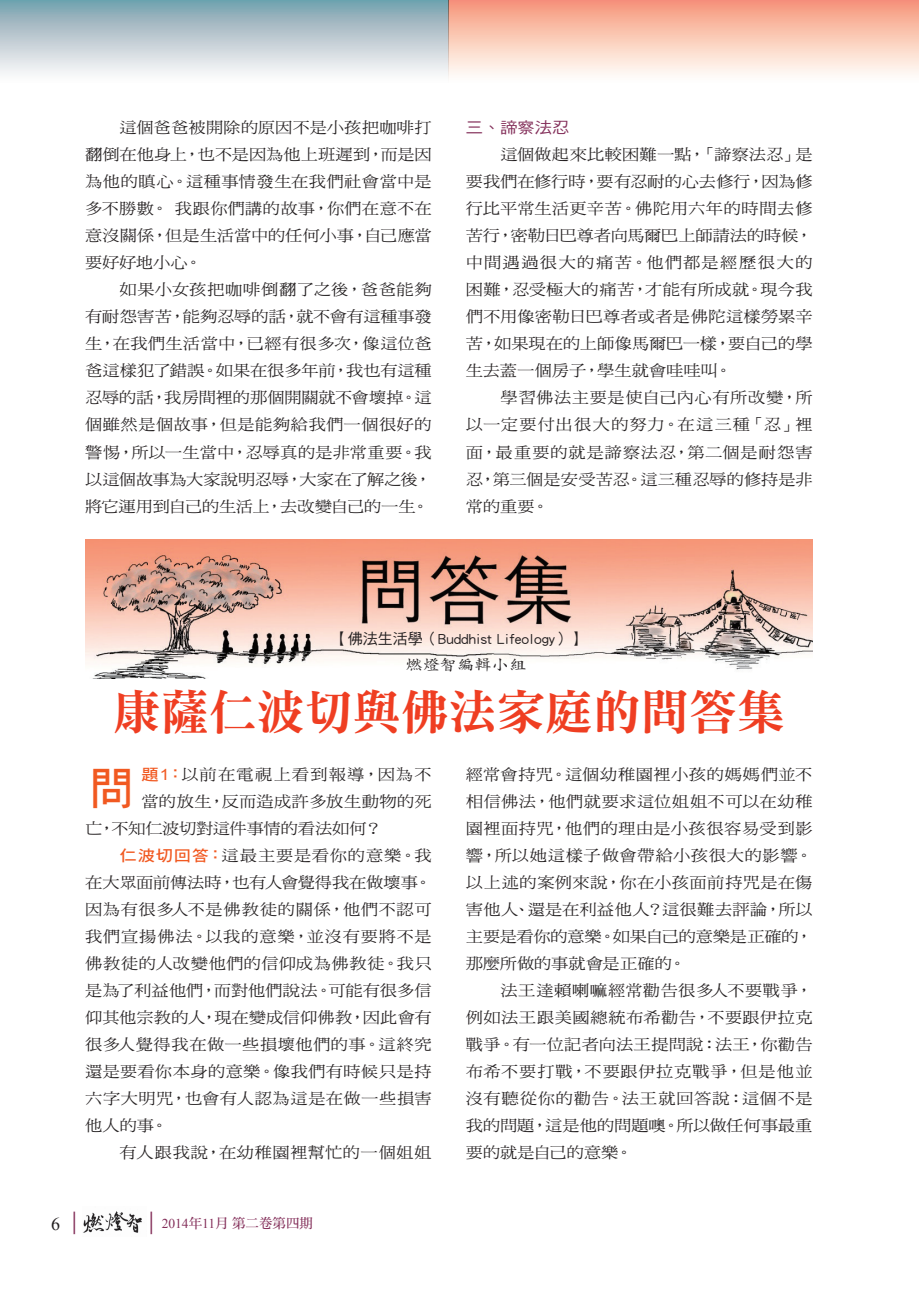
<style>
.page{position:relative;width:919px;height:1289px;background:#fff}
.page>*{position:absolute;margin:0;border:0;box-sizing:border-box;transform-origin:0 0}
.章標大標{font:48px "DF Ming Std W9";color:#ef3e22}
.內文-首行大字{font:44.25px "DF Hei Std W7";color:#f15921}
.t1{font:18px "Times New Roman";color:#231f20}
.內文{font:15.6px/27px "DF Ming Std W5";letter-spacing:.005em;color:#231f20;text-align:justify;scale:1.11 1}
.內文-首行大字-2{font:15.6px "DF Ming Std W5";letter-spacing:-.01em;color:#231f20;scale:1.11 1}
.內文-2{font:15.6px "DF Ming Std W5";letter-spacing:.03em;color:#231f20;scale:1.11 1}
.內文-首行大字-3{font:15.6px "DF Ming Std W5";letter-spacing:.06em;color:#231f20;scale:1.11 1}
.內文-首行大字-4{font:15.6px "DF Ming Std W5";letter-spacing:.02em;color:#231f20;scale:1.11 1}
.章標人名{font:15.6px "DF Kai Shu Std W5";color:#231f20;scale:1.11 1}
.內文黑體-不縮{font:15.6px "DF Hei Std W5";color:#832e59;scale:1.11 1}
.章標{font:15px "DF Hei Std W5";color:#231f20}
.t2{font:13.5px "DF Ming Std W7";color:#832e59}
.s1{font-family:"DF Hei Std W7";color:#f15921}
.s2{font-family:"Arial";color:#f15921}
.s3{font-family:"DF Ming Std W7";font-size:22.5px;color:#832e59}
.s4{font-size:22.5px}
.s5{font-family:"Times New Roman"}
</style>
<div class="page">
<img style="left:83px;top:1211px;width:59px;height:22px">
<img style="left:85px;top:539px;width:727px;height:139px">
<svg style="left:0;top:0;width:449px;height:78px;background:#bbccd3"></svg>
<div style="left:449px;top:0;width:469px;height:105px;background:linear-gradient(to bottom,#f69d80,#fff)"></div>
<p class="內文" style="left:85px;top:114px;width:314px;text-indent:34px">這個爸爸被開除的原因不是小孩把咖啡打翻倒在他身上，也不是因為他上班遲到，而是因為他的瞋心。這種事情發生在我們社會當中是多不勝數。我跟你們講的故事，你們在意不在意沒關係，但是生活當中的任何小事，自己應當要好好地小心。</p>
<p class="內文" style="left:85px;top:276px;width:314px;text-indent:34px">如果小女孩把咖啡倒翻了之後，爸爸能夠有耐怨害苦，能夠忍辱的話，就不會有這種事發生，在我們生活當中，已經有很多次，像這位爸爸這樣犯了錯誤。如果在很多年前，我也有這種忍辱的話，我房間裡的那個開關就不會壞掉。這個雖然是個故事，但是能夠給我們一個很好的警惕，所以一生當中，忍辱真的是非常重要。我以這個故事為大家說明忍辱，大家在了解之後，將它運用到自己的生活上，去改變自己的一生。</p>
<p class="內文黑體-不縮" style="left:466px;top:119px;width:95px">三、諦察法忍</p>
<p class="內文" style="left:466px;top:141px;width:314px;text-indent:34px">這個做起來比較困難一點，「諦察法忍」是要我們在修行時，要有忍耐的心去修行，因為修行比平常生活更辛苦。佛陀用六年的時間去修苦行，密勒日巴尊者向馬爾巴上師請法的時候，中間遇過很大的痛苦。他們都是經歷很大的困難，忍受極大的痛苦，才能有所成就。現今我們不用像密勒日巴尊者或者是佛陀這樣勞累辛苦，如果現在的上師像馬爾巴一樣，要自己的學生去蓋一個房子，學生就會哇哇叫。</p>
<p class="內文" style="left:466px;top:384px;width:314px;text-indent:34px">學習佛法主要是使自己內心有所改變，所以一定要付出很大的努力。在這三種「忍」裡面，最重要的就是諦察法忍，第二個是耐怨害忍，第三個是安受苦忍。這三種忍辱的修持是非常的重要。</p>
<p class="章標" style="left:333px;top:630px;width:254px">【佛法生活學（Buddhist Lifeology）】</p>
<p class="章標人名" style="left:405px;top:655px;width:110px">燃燈智編輯小組</p>
<p class="章標大標" style="left:113px;top:686px;width:674px">康薩仁波切與佛法家庭的問答集</p>
<p class="內文-首行大字" style="left:89px;top:764px;width:46px">問</p>
<p class="內文-首行大字-3" style="left:141px;top:766px;width:263px"><span class="s1">題</span><span class="s2">1</span><span class="s1">：</span>以前在電視上看到報導，因為不</p>
<p class="內文-首行大字-4" style="left:141px;top:793px;width:263px">當的放生，反而造成許多放生動物的死</p>
<p class="內文-首行大字-2" style="left:85px;top:820px;width:269px">亡，不知仁波切對這件事情的看法如何？</p>
<p class="內文" style="left:85px;top:842px;width:314px;text-indent:34px"><span class="s1">仁波切回答：</span>這最主要是看你的意樂。我在大眾面前傳法時，也有人會覺得我在做壞事。因為有很多人不是佛教徒的關係，他們不認可我們宣揚佛法。以我的意樂，並沒有要將不是佛教徒的人改變他們的信仰成為佛教徒。我只是為了利益他們，而對他們說法。可能有很多信仰其他宗教的人，現在變成信仰佛教，因此會有很多人覺得我在做一些損壞他們的事。這終究還是要看你本身的意樂。像我們有時候只是持六字大明咒，也會有人認為這是在做一些損害他人的事。</p>
<p class="內文-2" style="left:120px;top:1144px;width:283px">有人跟我說，在幼稚園裡幫忙的一個姐姐</p>
<p class="t1" style="left:51px;top:1212px;width:36px">6<span class="s3">｜</span></p>
<p class="t2" style="left:140px;top:1215px;width:174px"><span class="s4">｜</span><span class="s5">2014</span>年<span class="s5">11</span>月第二卷第四期</p>
<p class="內文" style="left:466px;top:761px;width:314px">經常會持咒。這個幼稚園裡小孩的媽媽們並不相信佛法，他們就要求這位姐姐不可以在幼稚園裡面持咒，他們的理由是小孩很容易受到影響，所以她這樣子做會帶給小孩很大的影響。以上述的案例來說，你在小孩面前持咒是在傷害他人、還是在利益他人？這很難去評論，所以主要是看你的意樂。如果自己的意樂是正確的，那麼所做的事就會是正確的。</p>
<p class="內文" style="left:466px;top:977px;width:314px;text-indent:34px">法王達賴喇嘛經常勸告很多人不要戰爭，例如法王跟美國總統布希勸告，不要跟伊拉克戰爭。有一位記者向法王提問說：法王，你勸告布希不要打戰，不要跟伊拉克戰爭，但是他並沒有聽從你的勸告。法王就回答說：這個不是我的問題，這是他的問題噢。所以做任何事最重要的就是自己的意樂。</p>
</div>
